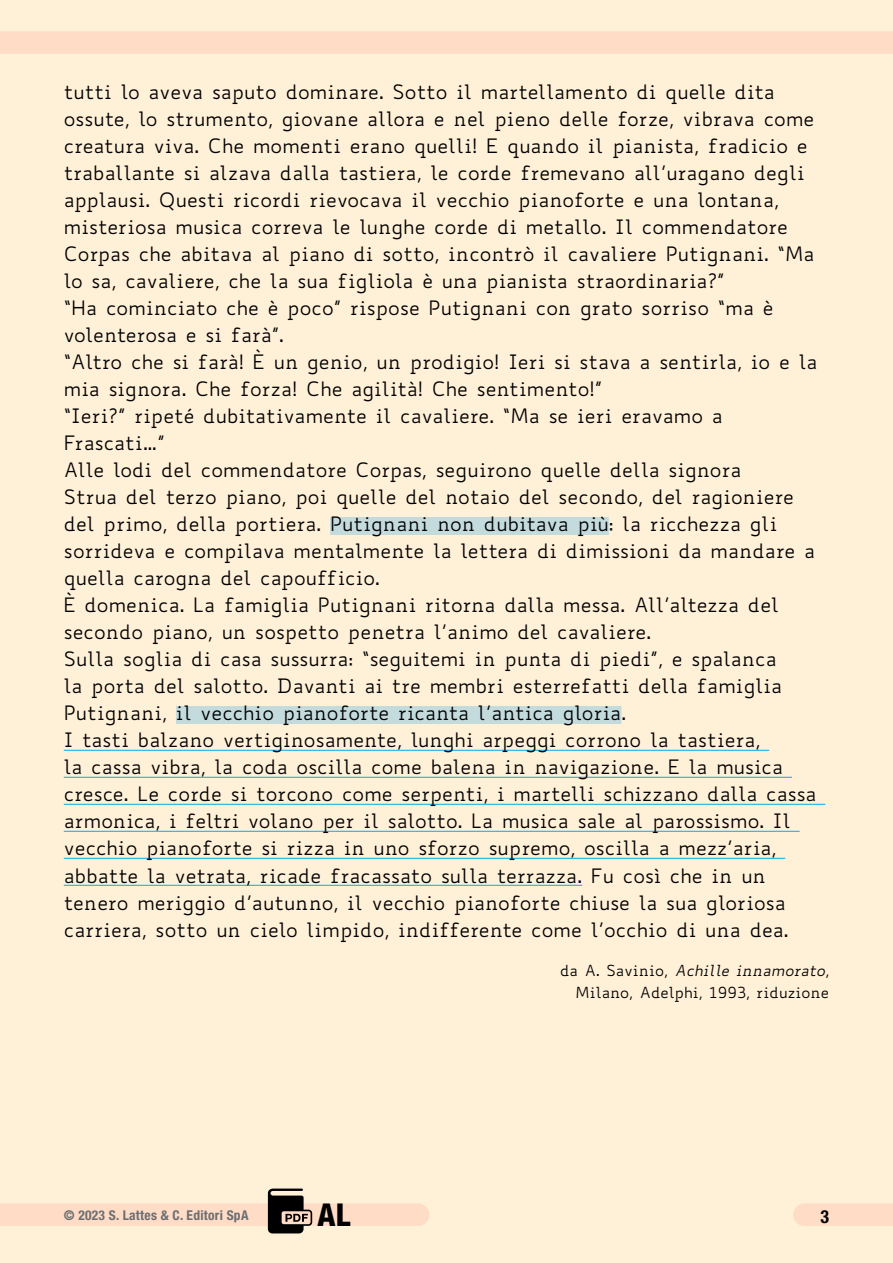
<style>
.page{position:relative;width:893px;height:1263px;background:#fff0d8}
.page>*{position:absolute;margin:0;border:0;box-sizing:border-box;transform-origin:0 0}
.t1{font:800 condensed 31.5px "Helvetica Neue LT Std";color:#000}
.t2{font:19.5px/27px "Biancoenero";color:#000}
.t3{font:700 condensed 18px "Helvetica Neue LT Std";color:#000}
.t4{font:15px/22.5px "Biancoenero";color:#000;text-align:right}
.t5{font:700 condensed 13.5px "Helvetica Neue LT Std";letter-spacing:.02em;color:#6d6e71}
.s1{font-style:italic}
</style>
<div class="page">
<div style="left:0;top:1203px;width:418px;height:23px;background:#fedcc6"></div>
<div style="left:0;top:31px;width:893px;height:23px;background:#fedcc6"></div>
<div style="left:330px;top:517px;width:279px;height:18px;background:#c4dbde"></div>
<div style="left:176px;top:706px;width:445px;height:18px;background:#c4dbde"></div>
<hr style="left:64px;top:750px;width:705px;height:1px;background:#00aeef">
<hr style="left:64px;top:777px;width:728px;height:1px;background:#00aeef">
<hr style="left:64px;top:804px;width:761px;height:1px;background:#00aeef">
<hr style="left:64px;top:831px;width:736px;height:1px;background:#00aeef">
<hr style="left:64px;top:858px;width:721px;height:1px;background:#00aeef">
<hr style="left:64px;top:885px;width:518px;height:1px;background:#00aeef">
<div style="left:804px;top:1203px;width:89px;height:23px;background:#fedcc6"></div>
<svg style="left:268px;top:1188px;width:44px;height:45px"></svg>
<p class="t2" style="left:64px;top:78px;width:755px">tutti lo aveva saputo dominare. Sotto il martellamento di quelle dita ossute, lo strumento, giovane allora e nel pieno delle forze, vibrava come creatura viva. Che momenti erano quelli! E quando il pianista, fradicio e traballante si alzava dalla tastiera, le corde fremevano all’uragano degli applausi. Questi ricordi rievocava il vecchio pianoforte e una lontana, misteriosa musica correva le lunghe corde di metallo. Il commendatore Corpas che abitava al piano di sotto, incontrò il cavaliere Putignani. “Ma lo sa, cavaliere, che la sua figliola è una pianista straordinaria?”<br>“Ha cominciato che è poco” rispose Putignani con grato sorriso “ma è volenterosa e si farà”.<br>“Altro che si farà! È un genio, un prodigio! Ieri si stava a sentirla, io e la mia signora. Che forza! Che agilità! Che sentimento!”<br>“Ieri?” ripeté dubitativamente il cavaliere. “Ma se ieri eravamo a Frascati…”<br>Alle lodi del commendatore Corpas, seguirono quelle della signora<br>Strua del terzo piano, poi quelle del notaio del secondo, del ragioniere del primo, della portiera. Putignani non dubitava più: la ricchezza gli sorrideva e compilava mentalmente la lettera di dimissioni da mandare a quella carogna del capoufficio.<br>È domenica. La famiglia Putignani ritorna dalla messa. All’altezza del secondo piano, un sospetto penetra l’animo del cavaliere.<br>Sulla soglia di casa sussurra: “seguitemi in punta di piedi”, e spalanca<br>la porta del salotto. Davanti ai tre membri esterrefatti della famiglia Putignani, il vecchio pianoforte ricanta l’antica gloria.<br>I tasti balzano vertiginosamente, lunghi arpeggi corrono la tastiera,<br>la cassa vibra, la coda oscilla come balena in navigazione. E la musica cresce. Le corde si torcono come serpenti, i martelli schizzano dalla cassa armonica, i feltri volano per il salotto. La musica sale al parossismo. Il vecchio pianoforte si rizza in uno sforzo supremo, oscilla a mezz’aria, abbatte la vetrata, ricade fracassato sulla terrazza. Fu così che in un tenero meriggio d’autunno, il vecchio pianoforte chiuse la sua gloriosa carriera, sotto un cielo limpido, indifferente come l’occhio di una dea.</p>
<p class="t4" style="left:560px;top:959px;width:271px">da A. Savinio, <span class="s1">Achille innamorato</span>,<br>Milano, Adelphi, 1993, riduzione</p>
<p class="t5" style="left:64px;top:1206px;width:186px">© 2023 S. Lattes &amp; C. Editori SpA</p>
<h1 class="t1" style="left:318px;top:1195px;width:34px">AL</h1>
<p class="t3" style="left:820px;top:1206px;width:10px">3</p>
</div>
